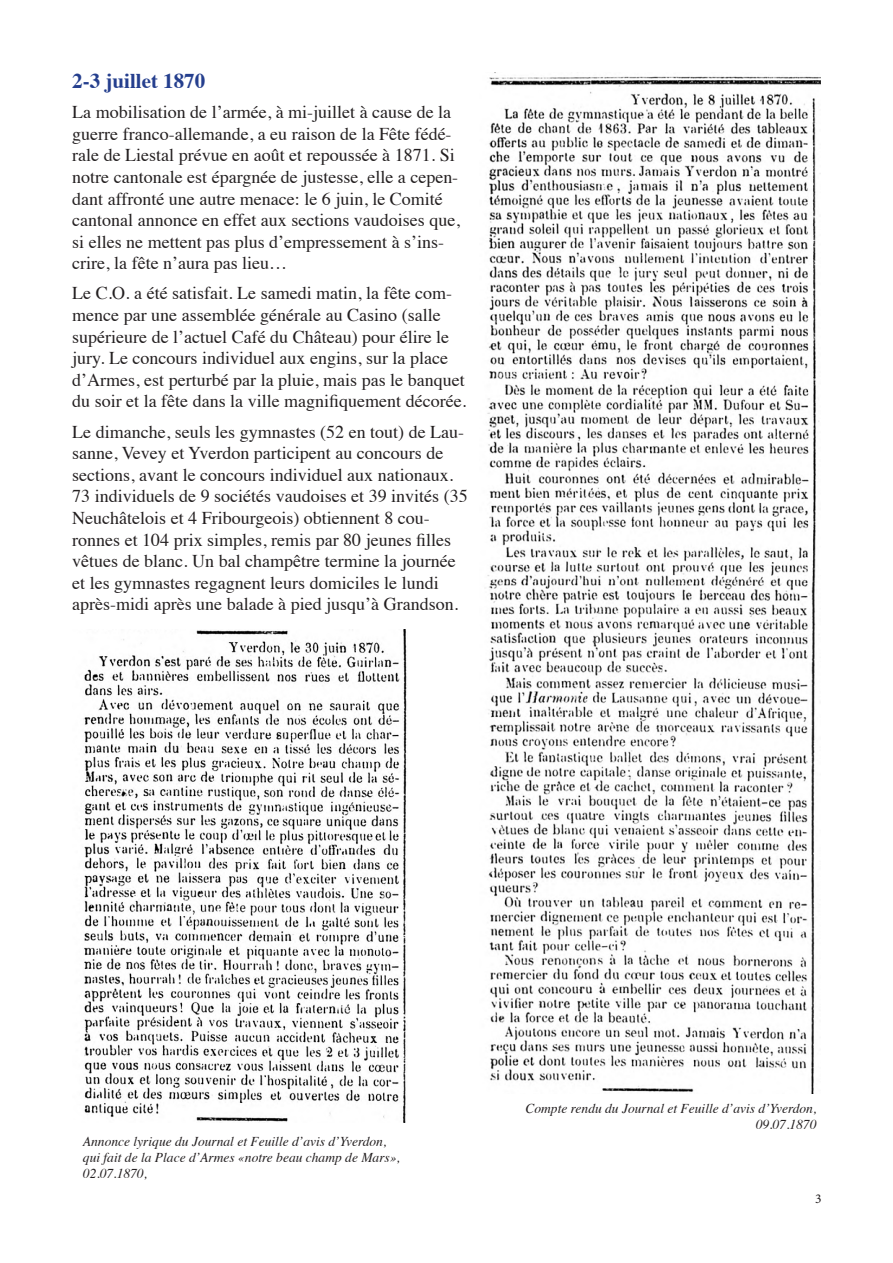
<style>
.page{position:relative;width:893px;height:1263px;background:#fff}
.page>*{position:absolute;margin:0;border:0;box-sizing:border-box;transform-origin:0 0}
.t1{font:700 21px "Times";color:#253f8e}
.t2{font:18px/21.6px "Times";color:#231f20}
.t3{font:italic 13.5px/16.2px "Times";color:#231f20;text-align:right}
.t4{font:13.5px "Minion Pro";color:#231f20}
</style>
<div class="page">
<img style="left:485px;top:72px;width:336px;height:1022px">
<img style="left:83px;top:629px;width:324px;height:494px">
<p class="t1" style="left:72px;top:61px;width:134px">2-3 juillet 1870</p>
<p class="t2" style="left:72px;top:100px;width:389px">La mobilisation de l’armée, à mi-juillet à cause de la guerre franco-allemande, a eu raison de la Fête fédé&shy;rale de Liestal prévue en août et repoussée à 1871. Si notre cantonale est épargnée de justesse, elle a cepen&shy;dant affronté une autre menace: le 6 juin, le Comité cantonal annonce en effet aux sections vaudoises que, si elles ne mettent pas plus d’empressement à s’ins&shy;crire, la fête n’aura pas lieu…</p>
<p class="t2" style="left:72px;top:281px;width:395px">Le C.O. a été satisfait. Le samedi matin, la fête com&shy;mence par une assemblée générale au Casino (salle supérieure de l’actuel Café du Château) pour élire le jury. Le concours individuel aux engins, sur la place d’Armes, est perturbé par la pluie, mais pas le banquet du soir et la fête dans la ville magnifiquement décorée.</p>
<p class="t2" style="left:72px;top:419px;width:397px">Le dimanche, seuls les gymnastes (52 en tout) de Lau&shy;sanne, Vevey et Yverdon participent au concours de sections, avant le concours individuel aux nationaux.<br>73 individuels de 9 sociétés vaudoises et 39 invités (35<br>Neuchâtelois et 4 Fribourgeois) obtiennent 8 cou&shy;ronnes et 104 prix simples, remis par 80 jeunes filles vêtues de blanc. Un bal champêtre termine la journée et les gymnastes regagnent leurs domiciles le lundi après-midi après une balade à pied jusqu’à Grandson.</p>
<p class="t3" style="left:83px;top:1132px;width:319px;text-align:left">Annonce lyrique du Journal et Feuille d’avis d’Yverdon, qui fait de la Place d’Armes «notre beau champ de Mars»,<br>02.07.1870,</p>
<p class="t3" style="left:525px;top:1099px;width:292px">Compte rendu du Journal et Feuille d’avis d’Yverdon,<br>09.07.1870</p>
<p class="t4" style="left:815px;top:1189px;width:8px">3</p>
</div>
